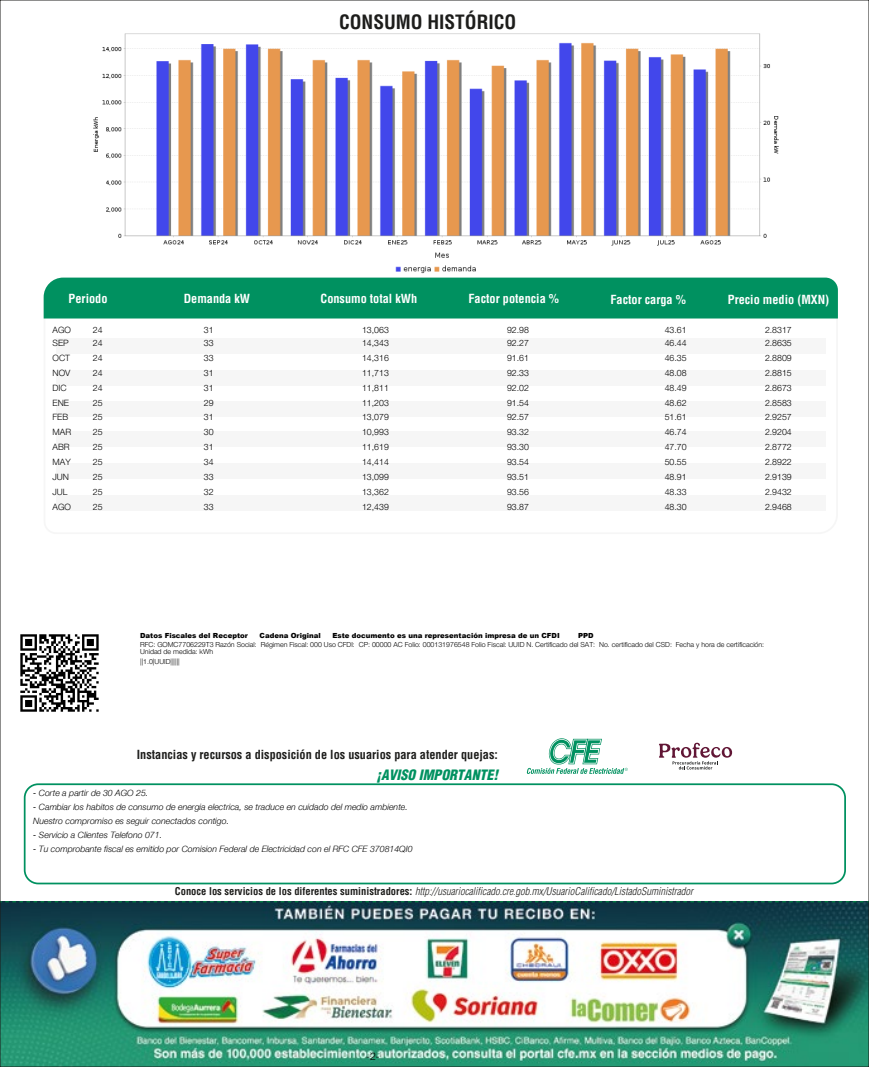
<style>
.page{position:relative;width:869px;height:1067px;background:#fff}
.page>*{position:absolute;margin:0;border:0;box-sizing:border-box;transform-origin:0 0}
.t1{font:700 condensed 19.25px "Helvetica LT Std";color:#1d1d1b}
.t2{font:italic 900 condensed 14px "Helvetica LT Std";color:#009160}
.t3{font:700 condensed 12.25px "Helvetica LT Std";color:#fff}
.t4{font:700 condensed 12.25px "Helvetica LT Std";color:#1d1d1b}
.t5{font:italic 300 condensed 10.5px "Helvetica LT Std";color:#1d1d1b}
.t6{font:300 10.5px "Helvetica Neue Cyr";color:#000}
.t7{font:300 8.75px "Helvetica Neue Cyr";color:#000}
.t8{font:italic 8.75px/14px "Helvetica Neue";color:#000}
.t9{font:300 7px/7px "Helvetica Neue Cyr";color:#000}
.t10{font:900 7px "Arial";color:#000}
.s1{font-weight:700;font-style:normal}
</style>
<div class="page">
<div style="left:44px;top:277px;width:793px;height:41px;background:#009160"></div>
<div style="left:24px;top:783px;width:821px;height:101px;border:2px solid #009160;border-radius:14px"></div>
<img style="left:2px;top:902px;width:864px;height:163px">
<svg style="left:659px;top:742px;width:72px;height:27px"></svg>
<svg style="left:526px;top:738px;width:101px;height:36px"></svg>
<svg style="left:2px;top:901px;width:864px;height:1px"></svg>
<img style="left:20px;top:634px;width:79px;height:78px">
<img style="left:93px;top:33px;width:686px;height:241px">
<h1 class="t1" style="left:339px;top:10px;width:179px">CONSUMO HISTÓRICO</h1>
<h3 class="t3" style="left:69px;top:291px;width:40px">Periodo</h3>
<h3 class="t3" style="left:184px;top:291px;width:68px">Demanda kW</h3>
<h3 class="t3" style="left:320px;top:291px;width:98px">Consumo total kWh</h3>
<h3 class="t3" style="left:468px;top:291px;width:92px">Factor potencia %</h3>
<h3 class="t3" style="left:610px;top:292px;width:77px">Factor carga %</h3>
<h3 class="t3" style="left:727px;top:292px;width:103px">Precio medio (MXN)</h3>
<p class="t7" style="left:52px;top:326px;width:20px">AGO</p>
<p class="t7" style="left:93px;top:326px;width:11px">24</p>
<p class="t7" style="left:204px;top:326px;width:11px">31</p>
<p class="t7" style="left:362px;top:326px;width:28px">13,063</p>
<p class="t7" style="left:507px;top:326px;width:23px">92.98</p>
<p class="t7" style="left:664px;top:326px;width:23px">43.61</p>
<p class="t7" style="left:764px;top:326px;width:28px">2.8317</p>
<p class="t7" style="left:52px;top:339px;width:18px">SEP</p>
<p class="t7" style="left:93px;top:339px;width:11px">24</p>
<p class="t7" style="left:204px;top:339px;width:11px">33</p>
<p class="t7" style="left:362px;top:339px;width:28px">14,343</p>
<p class="t7" style="left:507px;top:339px;width:23px">92.27</p>
<p class="t7" style="left:664px;top:339px;width:23px">46.44</p>
<p class="t7" style="left:764px;top:339px;width:28px">2.8635</p>
<p class="t7" style="left:52px;top:354px;width:19px">OCT</p>
<p class="t7" style="left:93px;top:354px;width:11px">24</p>
<p class="t7" style="left:204px;top:354px;width:11px">33</p>
<p class="t7" style="left:362px;top:354px;width:28px">14,316</p>
<p class="t7" style="left:507px;top:354px;width:23px">91.61</p>
<p class="t7" style="left:664px;top:354px;width:23px">46.35</p>
<p class="t7" style="left:764px;top:354px;width:28px">2.8809</p>
<p class="t7" style="left:52px;top:369px;width:19px">NOV</p>
<p class="t7" style="left:93px;top:369px;width:11px">24</p>
<p class="t7" style="left:204px;top:369px;width:11px">31</p>
<p class="t7" style="left:362px;top:369px;width:28px">11,713</p>
<p class="t7" style="left:507px;top:369px;width:23px">92.33</p>
<p class="t7" style="left:664px;top:369px;width:23px">48.08</p>
<p class="t7" style="left:764px;top:369px;width:28px">2.8815</p>
<p class="t7" style="left:52px;top:384px;width:16px">DIC</p>
<p class="t7" style="left:93px;top:384px;width:11px">24</p>
<p class="t7" style="left:204px;top:384px;width:11px">31</p>
<p class="t7" style="left:362px;top:384px;width:28px">11,811</p>
<p class="t7" style="left:507px;top:384px;width:23px">92.02</p>
<p class="t7" style="left:664px;top:384px;width:23px">48.49</p>
<p class="t7" style="left:764px;top:384px;width:28px">2.8673</p>
<p class="t7" style="left:52px;top:399px;width:18px">ENE</p>
<p class="t7" style="left:93px;top:399px;width:11px">25</p>
<p class="t7" style="left:204px;top:399px;width:11px">29</p>
<p class="t7" style="left:362px;top:399px;width:28px">11,203</p>
<p class="t7" style="left:507px;top:399px;width:23px">91.54</p>
<p class="t7" style="left:664px;top:399px;width:23px">48.62</p>
<p class="t7" style="left:764px;top:399px;width:28px">2.8583</p>
<p class="t7" style="left:52px;top:414px;width:17px">FEB</p>
<p class="t7" style="left:93px;top:414px;width:11px">25</p>
<p class="t7" style="left:204px;top:414px;width:11px">31</p>
<p class="t7" style="left:362px;top:414px;width:28px">13,079</p>
<p class="t7" style="left:507px;top:414px;width:23px">92.57</p>
<p class="t7" style="left:664px;top:414px;width:23px">51.61</p>
<p class="t7" style="left:764px;top:414px;width:28px">2.9257</p>
<p class="t7" style="left:52px;top:429px;width:20px">MAR</p>
<p class="t7" style="left:93px;top:429px;width:11px">25</p>
<p class="t7" style="left:204px;top:429px;width:11px">30</p>
<p class="t7" style="left:362px;top:429px;width:28px">10,993</p>
<p class="t7" style="left:507px;top:429px;width:23px">93.32</p>
<p class="t7" style="left:664px;top:429px;width:23px">46.74</p>
<p class="t7" style="left:764px;top:429px;width:28px">2.9204</p>
<p class="t7" style="left:52px;top:444px;width:19px">ABR</p>
<p class="t7" style="left:93px;top:444px;width:11px">25</p>
<p class="t7" style="left:204px;top:444px;width:11px">31</p>
<p class="t7" style="left:362px;top:444px;width:28px">11,619</p>
<p class="t7" style="left:507px;top:444px;width:23px">93.30</p>
<p class="t7" style="left:664px;top:444px;width:23px">47.70</p>
<p class="t7" style="left:764px;top:444px;width:28px">2.8772</p>
<p class="t7" style="left:52px;top:459px;width:20px">MAY</p>
<p class="t7" style="left:93px;top:459px;width:11px">25</p>
<p class="t7" style="left:204px;top:459px;width:11px">34</p>
<p class="t7" style="left:362px;top:459px;width:28px">14,414</p>
<p class="t7" style="left:507px;top:459px;width:23px">93.54</p>
<p class="t7" style="left:664px;top:459px;width:23px">50.55</p>
<p class="t7" style="left:764px;top:459px;width:28px">2.8922</p>
<p class="t7" style="left:52px;top:474px;width:18px">JUN</p>
<p class="t7" style="left:93px;top:474px;width:11px">25</p>
<p class="t7" style="left:204px;top:474px;width:11px">33</p>
<p class="t7" style="left:362px;top:474px;width:28px">13,099</p>
<p class="t7" style="left:507px;top:474px;width:23px">93.51</p>
<p class="t7" style="left:664px;top:474px;width:23px">48.91</p>
<p class="t7" style="left:764px;top:474px;width:28px">2.9139</p>
<p class="t7" style="left:52px;top:489px;width:17px">JUL</p>
<p class="t7" style="left:93px;top:489px;width:11px">25</p>
<p class="t7" style="left:204px;top:489px;width:11px">32</p>
<p class="t7" style="left:362px;top:489px;width:28px">13,362</p>
<p class="t7" style="left:507px;top:489px;width:23px">93.56</p>
<p class="t7" style="left:664px;top:489px;width:23px">48.33</p>
<p class="t7" style="left:764px;top:489px;width:28px">2.9432</p>
<p class="t7" style="left:52px;top:504px;width:20px">AGO</p>
<p class="t7" style="left:93px;top:504px;width:11px">25</p>
<p class="t7" style="left:204px;top:504px;width:11px">33</p>
<p class="t7" style="left:362px;top:504px;width:28px">12,439</p>
<p class="t7" style="left:507px;top:504px;width:23px">93.87</p>
<p class="t7" style="left:664px;top:504px;width:23px">48.30</p>
<p class="t7" style="left:764px;top:504px;width:28px">2.9468</p>
<p class="t10" style="left:140px;top:630px;width:109px">Datos Fiscales del Receptor</p>
<p class="t10" style="left:259px;top:630px;width:63px">Cadena Original</p>
<p class="t10" style="left:332px;top:630px;width:229px">Este documento es una representación impresa de un CFDI</p>
<p class="t10" style="left:578px;top:630px;width:17px">PPD</p>
<p class="t9" style="left:140px;top:641px;width:625px">RFC: GOMC7706229T3 Razón Social: Régimen Fiscal: 000 Uso CFDI: CP: 00000 AC Folio: 000131976548 Folio Fiscal: UUID N. Certificado del SAT: No. certificado del CSD: Fecha y hora de certificación:<br>Unidad de medida: kWh</p>
<p class="t9" style="left:140px;top:659px;width:41px">||1.0|UUID||||||</p>
<h3 class="t4" style="left:137px;top:746px;width:362px">Instancias y recursos a disposición de los usuarios para atender quejas:</h3>
<h2 class="t2" style="left:376px;top:765px;width:123px">¡AVISO IMPORTANTE!</h2>
<p class="t8" style="left:33px;top:785px;width:116px">- Corte a partir de 30 AGO 25.</p>
<p class="t8" style="left:33px;top:799px;width:376px">- Cambiar los habitos de consumo de energia electrica, se traduce en cuidado del medio ambiente.<br>Nuestro compromiso es seguir conectados contigo.</p>
<p class="t8" style="left:33px;top:827px;width:130px">- Servicio a Clientes Telefono 071.</p>
<p class="t8" style="left:33px;top:841px;width:380px">- Tu comprobante fiscal es emitido por Comision Federal de Electricidad con el RFC CFE 370814QI0</p>
<p class="t5" style="left:175px;top:884px;width:519px"><span class="s1">Conoce los servicios de los diferentes suministradores:</span> http://usuariocalificado.cre.gob.mx/UsuarioCalificado/ListadoSuministrador</p>
<p class="t6" style="left:366px;top:1052px;width:15px">-2-</p>
</div>
